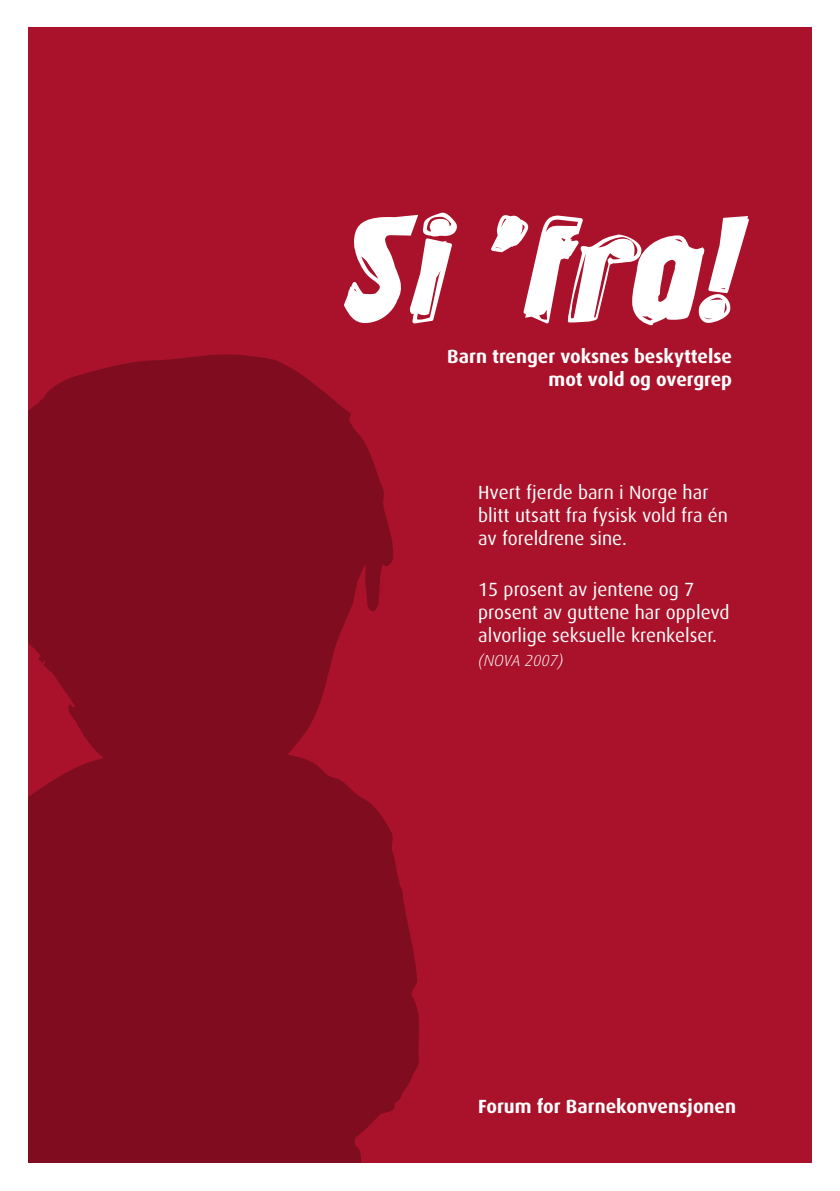
<style>
.page{position:relative;width:840px;height:1191px;background:#fff}
.page>*{position:absolute;margin:0;border:0;box-sizing:border-box;transform-origin:0 0}
.t1{font:144px "DUPE Rsketch";color:#fff}
.t2{font:19px/23px "Dax";color:#fff}
.t3{font:700 19px/23px "Dax";color:#fff;text-align:right}
.t4{font:italic 300 16px "Dax";color:#fff}
</style>
<div class="page">
<div style="left:28px;top:27px;width:783px;height:1135px;background:#a9122a"></div>
<svg style="left:28px;top:354px;width:391px;height:808px;background:#840d20"></svg>
<h1 class="t1" style="left:332px;top:171px;width:406px">Si ’fra!</h1>
<p class="t3" style="left:447px;top:345px;width:286px">Barn trenger voksnes beskyttelse mot vold og overgrep</p>
<p class="t2" style="left:478px;top:481px;width:251px">Hvert fjerde barn i Norge har blitt utsatt fra fysisk vold fra én av foreldrene sine.</p>
<p class="t2" style="left:478px;top:578px;width:253px">15 prosent av jentene og 7 prosent av guttene har opplevd alvorlige seksuelle krenkelser.</p>
<p class="t4" style="left:478px;top:651px;width:87px">(NOVA 2007)</p>
<p class="t3" style="left:478px;top:1095px;width:259px">Forum for Barnekonvensjonen</p>
</div>
